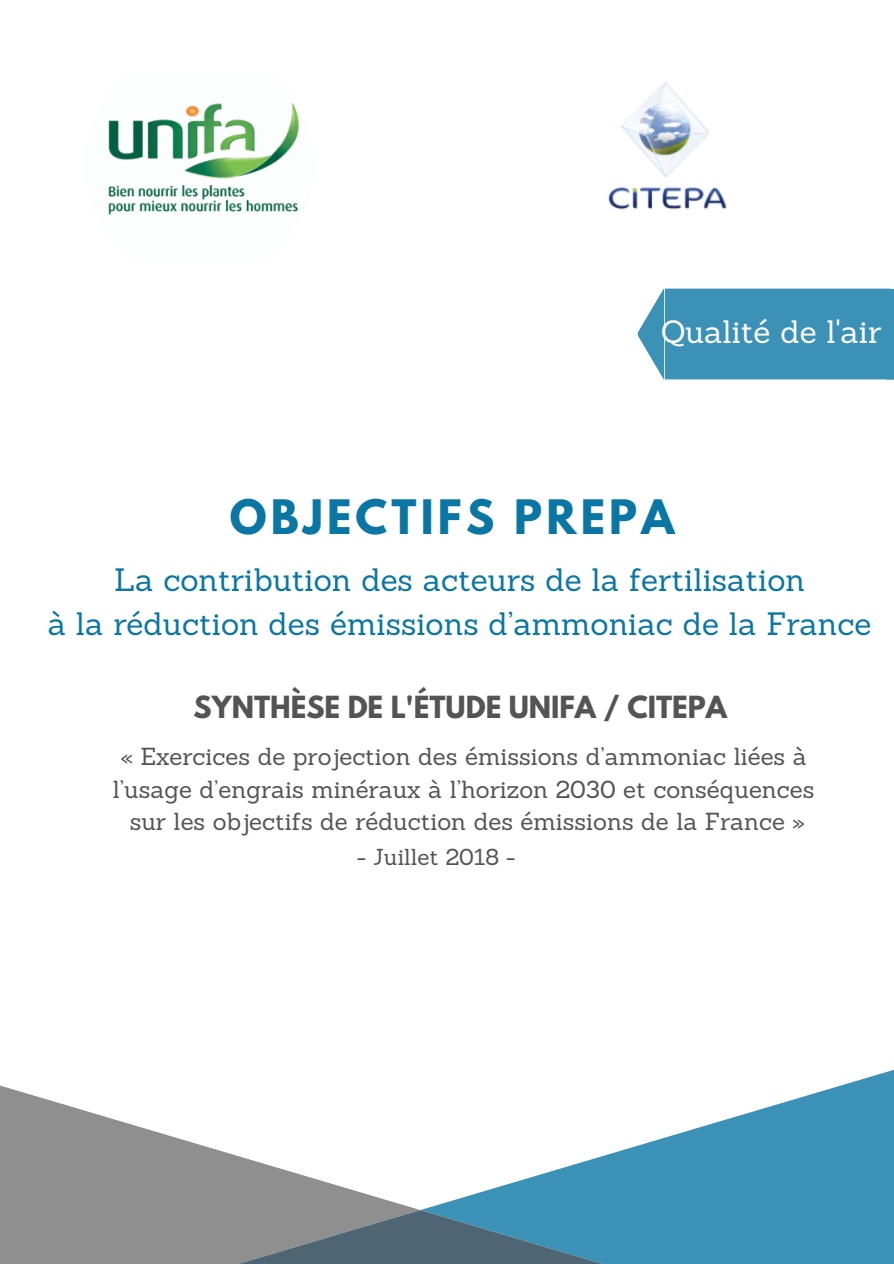
<style>
.page{position:relative;width:894px;height:1264px;background:#fff}
.page>*{position:absolute;margin:0;border:0;box-sizing:border-box;transform-origin:0 0}
.t1{font:700 42px "League Spartan";letter-spacing:.1em;color:#0a76a4}
.t2{font:31.5px/44px "Sanchez";color:#0a76a4;text-align:center}
.t3{font:31.5px "Sanchez";color:#fff}
.t4{font:700 27px "League Spartan";color:#545454}
.t5{font:24px/32.7px "Sanchez";color:#545454;text-align:center}
.t6{font:22.5px "Sanchez";color:#545454}
</style>
<div class="page">
<svg style="left:424px;top:1070px;width:469px;height:193px;fill:#3b91b6"></svg>
<svg style="left:0;top:1085px;width:417px;height:178px;fill:#8f8f8f"></svg>
<svg style="left:206px;top:1209px;width:428px;height:54px"></svg>
<img style="left:84px;top:49px;width:230px;height:230px;border-radius:50%">
<img style="left:583px;top:78px;width:162px;height:163px;border-radius:50%">
<svg style="left:637px;top:288px;width:256px;height:92px"></svg>
<h2 class="t3" style="left:660px;top:312px;width:222px">Qualité de l'air</h2>
<h1 class="t1" style="left:230px;top:496px;width:446px">OBJECTIFS PREPA</h1>
<h2 class="t2" style="left:48px;top:557px;width:825px">La contribution des acteurs de la fertilisation<br>à la réduction des émissions d’ammoniac de la France</h2>
<p class="t4" style="left:193px;top:694px;width:535px">SYNTHÈSE DE L'ÉTUDE UNIFA / CITEPA</p>
<p class="t5" style="left:113px;top:739px;width:703px">« Exercices de projection des émissions d’ammoniac liées à l’usage d’engrais minéraux à l’horizon 2030 et conséquences sur les objectifs de réduction des émissions de la France »</p>
<p class="t6" style="left:356px;top:842px;width:160px">- Juillet 2018 -</p>
</div>
